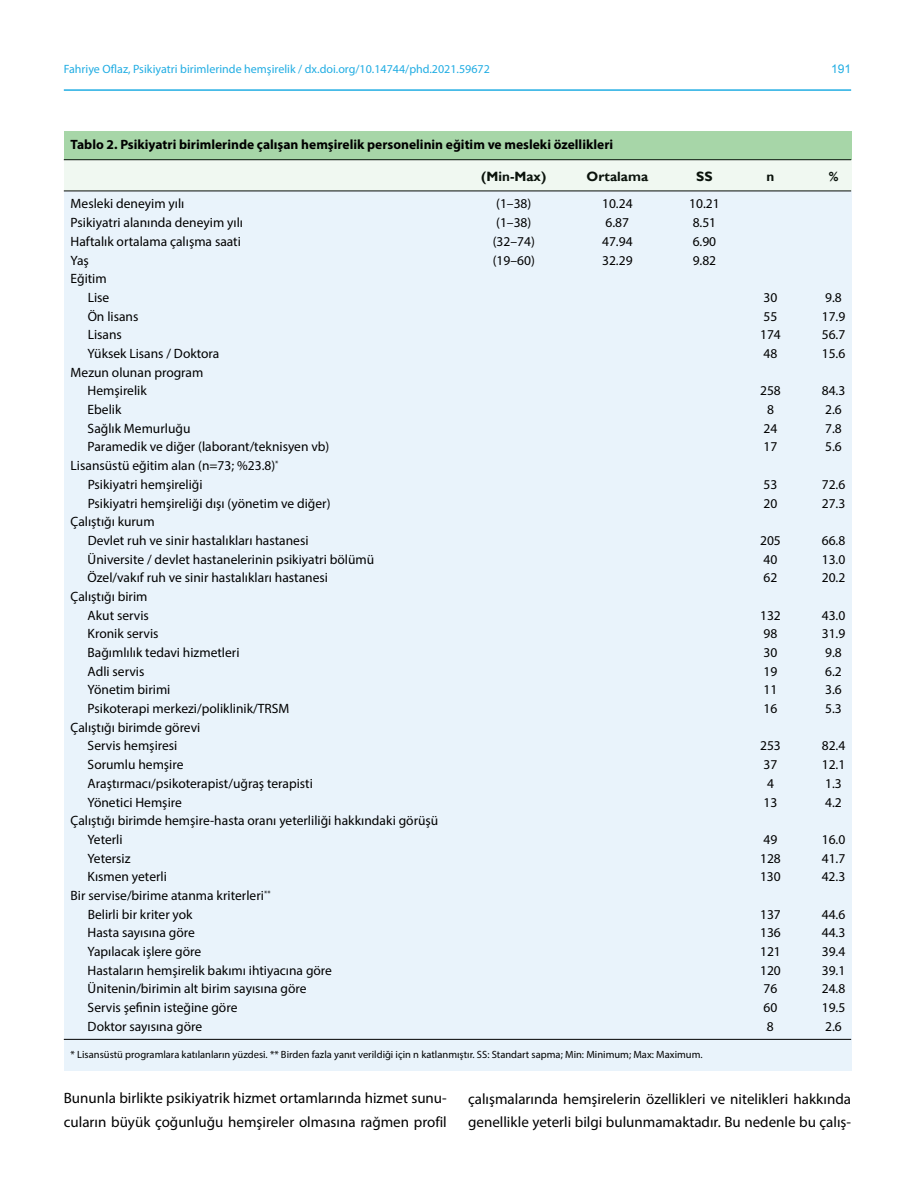
<style>
.page{position:relative;width:915px;height:1191px;background:#fff}
.page>*{position:absolute;margin:0;border:0;box-sizing:border-box;transform-origin:0 0}
.t1{font:15px/24px "Myriad Pro";color:#000}
.t2{font:13.5px/18.8px "Myriad Pro";color:#000}
.t3{font:700 13.5px "Myriad Pro";color:#000}
.t4{font:700 13.5px "Gill Sans";color:#000}
.t5{font:12px "Myriad Pro";color:#21ade3}
.t6{font:12px "Arial";color:#21ade3}
.t7{font:10.5px "Myriad Pro";color:#000}
</style>
<div class="page">
<hr style="left:64px;top:89px;width:786px;height:2px;background:#21ade3">
<div style="left:64px;top:131px;width:786px;height:28px;background:#a7d6a8"></div>
<div style="left:64px;top:191px;width:786px;height:879px;background:#e9f3fb"></div>
<hr style="left:64px;top:191px;width:786px;height:1px;background:#000">
<hr style="left:64px;top:1039px;width:786px;height:1px;background:#000">
<div style="left:64px;top:159px;width:786px;height:32px;background:#f0f8f1"></div>
<p class="t5" style="left:64px;top:61px;width:427px">Fahriye Oflaz, Psikiyatri birimlerinde hemşirelik / dx.doi.org/10.14744/phd.2021.59672</p>
<p class="t6" style="left:830px;top:60px;width:22px">191</p>
<p class="t3" style="left:71px;top:136px;width:544px">Tablo 2. Psikiyatri birimlerinde çalışan hemşirelik personelinin eğitim ve mesleki özellikleri</p>
<p class="t4" style="left:481px;top:169px;width:66px">(Min-Max)</p>
<p class="t4" style="left:586px;top:169px;width:63px">Ortalama</p>
<p class="t4" style="left:696px;top:169px;width:18px">SS</p>
<p class="t4" style="left:766px;top:169px;width:9px">n</p>
<p class="t4" style="left:828px;top:169px;width:11px">%</p>
<p class="t2" style="left:71px;top:194px;width:115px">Mesleki deneyim yılı</p>
<p class="t2" style="left:496px;top:194px;width:37px">(1–38)</p>
<p class="t2" style="left:602px;top:194px;width:32px">10.24</p>
<p class="t2" style="left:689px;top:194px;width:32px">10.21</p>
<p class="t2" style="left:71px;top:213px;width:174px">Psikiyatri alanında deneyim yılı</p>
<p class="t2" style="left:496px;top:213px;width:37px">(1–38)</p>
<p class="t2" style="left:605px;top:213px;width:25px">6.87</p>
<p class="t2" style="left:692px;top:213px;width:25px">8.51</p>
<p class="t2" style="left:71px;top:232px;width:172px">Haftalık ortalama çalışma saati</p>
<p class="t2" style="left:492px;top:232px;width:44px">(32–74)</p>
<p class="t2" style="left:602px;top:232px;width:32px">47.94</p>
<p class="t2" style="left:692px;top:232px;width:25px">6.90</p>
<p class="t2" style="left:71px;top:250px;width:20px">Yaş</p>
<p class="t2" style="left:492px;top:250px;width:44px">(19–60)</p>
<p class="t2" style="left:602px;top:250px;width:32px">32.29</p>
<p class="t2" style="left:692px;top:250px;width:25px">9.82</p>
<p class="t2" style="left:71px;top:269px;width:40px;text-align:right">Eğitim<br>Lise</p>
<p class="t2" style="left:763px;top:288px;width:15px">30</p>
<p class="t2" style="left:825px;top:288px;width:18px">9.8</p>
<p class="t2" style="left:88px;top:306px;width:52px">Ön lisans</p>
<p class="t2" style="left:763px;top:306px;width:15px">55</p>
<p class="t2" style="left:821px;top:306px;width:25px">17.9</p>
<p class="t2" style="left:88px;top:325px;width:36px">Lisans</p>
<p class="t2" style="left:759px;top:325px;width:22px">174</p>
<p class="t2" style="left:821px;top:325px;width:25px">56.7</p>
<p class="t2" style="left:88px;top:344px;width:133px">Yüksek Lisans / Doktora</p>
<p class="t2" style="left:763px;top:344px;width:15px">48</p>
<p class="t2" style="left:821px;top:344px;width:25px">15.6</p>
<p class="t2" style="left:88px;top:362px;width:117px;text-indent:-17px">Mezun olunan program<br>Hemşirelik</p>
<p class="t2" style="left:759px;top:381px;width:22px">258</p>
<p class="t2" style="left:821px;top:381px;width:25px">84.3</p>
<p class="t2" style="left:88px;top:400px;width:35px">Ebelik</p>
<p class="t2" style="left:766px;top:400px;width:8px">8</p>
<p class="t2" style="left:824px;top:400px;width:18px">2.6</p>
<p class="t2" style="left:88px;top:419px;width:104px">Sağlık Memurluğu</p>
<p class="t2" style="left:763px;top:419px;width:15px">24</p>
<p class="t2" style="left:824px;top:419px;width:18px">7.8</p>
<p class="t2" style="left:88px;top:437px;width:243px">Paramedik ve diğer (laborant/teknisyen vb)</p>
<p class="t2" style="left:763px;top:437px;width:15px">17</p>
<p class="t2" style="left:824px;top:437px;width:18px">5.6</p>
<p class="t2" style="left:88px;top:456px;width:192px;text-indent:-17px">Lisansüstü eğitim alan (n=73; %23.8)<sup>*<br></sup>Psikiyatri hemşireliği</p>
<p class="t2" style="left:763px;top:475px;width:15px">53</p>
<p class="t2" style="left:821px;top:475px;width:25px">72.6</p>
<p class="t2" style="left:88px;top:493px;width:244px">Psikiyatri hemşireliği dışı (yönetim ve diğer)</p>
<p class="t2" style="left:763px;top:493px;width:15px">20</p>
<p class="t2" style="left:821px;top:493px;width:25px">27.3</p>
<p class="t2" style="left:88px;top:512px;width:222px;text-indent:-17px">Çalıştığı kurum<br>Devlet ruh ve sinir hastalıkları hastanesi</p>
<p class="t2" style="left:759px;top:531px;width:22px">205</p>
<p class="t2" style="left:821px;top:531px;width:25px">66.8</p>
<p class="t2" style="left:88px;top:549px;width:288px">Üniversite / devlet hastanelerinin psikiyatri bölümü</p>
<p class="t2" style="left:763px;top:549px;width:15px">40</p>
<p class="t2" style="left:821px;top:549px;width:25px">13.0</p>
<p class="t2" style="left:88px;top:568px;width:242px">Özel/vakıf ruh ve sinir hastalıkları hastanesi</p>
<p class="t2" style="left:763px;top:568px;width:15px">62</p>
<p class="t2" style="left:821px;top:568px;width:25px">20.2</p>
<p class="t2" style="left:71px;top:587px;width:80px;text-align:right">Çalıştığı birim<br>Akut servis</p>
<p class="t2" style="left:759px;top:605px;width:22px">132</p>
<p class="t2" style="left:821px;top:605px;width:25px">43.0</p>
<p class="t2" style="left:88px;top:624px;width:72px">Kronik servis</p>
<p class="t2" style="left:763px;top:624px;width:15px">98</p>
<p class="t2" style="left:821px;top:624px;width:25px">31.9</p>
<p class="t2" style="left:88px;top:643px;width:153px">Bağımlılık tedavi hizmetleri</p>
<p class="t2" style="left:763px;top:643px;width:15px">30</p>
<p class="t2" style="left:824px;top:643px;width:18px">9.8</p>
<p class="t2" style="left:88px;top:661px;width:58px">Adli servis</p>
<p class="t2" style="left:763px;top:661px;width:15px">19</p>
<p class="t2" style="left:824px;top:661px;width:18px">6.2</p>
<p class="t2" style="left:88px;top:680px;width:84px">Yönetim birimi</p>
<p class="t2" style="left:763px;top:680px;width:15px">11</p>
<p class="t2" style="left:824px;top:680px;width:18px">3.6</p>
<p class="t2" style="left:88px;top:699px;width:203px">Psikoterapi merkezi/poliklinik/TRSM</p>
<p class="t2" style="left:763px;top:699px;width:15px">16</p>
<p class="t2" style="left:824px;top:699px;width:18px">5.3</p>
<p class="t2" style="left:71px;top:717px;width:131px;text-align:center">Çalıştığı birimde görevi<br>Servis hemşiresi</p>
<p class="t2" style="left:759px;top:736px;width:22px">253</p>
<p class="t2" style="left:821px;top:736px;width:25px">82.4</p>
<p class="t2" style="left:88px;top:755px;width:97px">Sorumlu hemşire</p>
<p class="t2" style="left:763px;top:755px;width:15px">37</p>
<p class="t2" style="left:821px;top:755px;width:25px">12.1</p>
<p class="t2" style="left:88px;top:773px;width:227px">Araştırmacı/psikoterapist/uğraş terapisti</p>
<p class="t2" style="left:766px;top:773px;width:8px">4</p>
<p class="t2" style="left:824px;top:773px;width:18px">1.3</p>
<p class="t2" style="left:88px;top:792px;width:96px">Yönetici Hemşire</p>
<p class="t2" style="left:763px;top:792px;width:15px">13</p>
<p class="t2" style="left:824px;top:792px;width:18px">4.2</p>
<p class="t2" style="left:88px;top:811px;width:352px;text-indent:-17px">Çalıştığı birimde hemşire-hasta oranı yeterliliği hakkındaki görüşü<br>Yeterli</p>
<p class="t2" style="left:763px;top:830px;width:15px">49</p>
<p class="t2" style="left:821px;top:830px;width:25px">16.0</p>
<p class="t2" style="left:88px;top:848px;width:44px">Yetersiz</p>
<p class="t2" style="left:759px;top:848px;width:22px">128</p>
<p class="t2" style="left:821px;top:848px;width:25px">41.7</p>
<p class="t2" style="left:88px;top:867px;width:81px">Kısmen yeterli</p>
<p class="t2" style="left:759px;top:867px;width:22px">130</p>
<p class="t2" style="left:821px;top:867px;width:25px">42.3</p>
<p class="t2" style="left:88px;top:886px;width:184px;text-indent:-17px">Bir servise/birime atanma kriterleri<sup>**<br></sup>Belirli bir kriter yok</p>
<p class="t2" style="left:759px;top:904px;width:22px">137</p>
<p class="t2" style="left:821px;top:904px;width:25px">44.6</p>
<p class="t2" style="left:88px;top:923px;width:109px">Hasta sayısına göre</p>
<p class="t2" style="left:759px;top:923px;width:22px">136</p>
<p class="t2" style="left:821px;top:923px;width:25px">44.3</p>
<p class="t2" style="left:88px;top:942px;width:115px">Yapılacak işlere göre</p>
<p class="t2" style="left:759px;top:942px;width:22px">121</p>
<p class="t2" style="left:821px;top:942px;width:25px">39.4</p>
<p class="t2" style="left:88px;top:960px;width:246px">Hastaların hemşirelik bakımı ihtiyacına göre</p>
<p class="t2" style="left:759px;top:960px;width:22px">120</p>
<p class="t2" style="left:821px;top:960px;width:25px">39.1</p>
<p class="t2" style="left:88px;top:979px;width:220px">Ünitenin/birimin alt birim sayısına göre</p>
<p class="t2" style="left:763px;top:979px;width:15px">76</p>
<p class="t2" style="left:821px;top:979px;width:25px">24.8</p>
<p class="t2" style="left:88px;top:998px;width:151px">Servis şefinin isteğine göre</p>
<p class="t2" style="left:763px;top:998px;width:15px">60</p>
<p class="t2" style="left:821px;top:998px;width:25px">19.5</p>
<p class="t2" style="left:88px;top:1016px;width:116px">Doktor sayısına göre</p>
<p class="t2" style="left:766px;top:1016px;width:8px">8</p>
<p class="t2" style="left:824px;top:1016px;width:18px">2.6</p>
<p class="t7" style="left:71px;top:1048px;width:633px">* Lisansüstü programlara katılanların yüzdesi. ** Birden fazla yanıt verildiği için n katlanmıştır. SS: Standart sapma; Min: Minimum; Max: Maximum.</p>
<p class="t1" style="left:64px;top:1085px;width:384px">Bununla birlikte psikiyatrik hizmet ortamlarında hizmet sunu&shy;cuların büyük çoğunluğu hemşireler olmasına rağmen profil</p>
<p class="t1" style="left:468px;top:1087px;width:384px;line-height:23.2px">çalışmalarında hemşirelerin özellikleri ve nitelikleri hakkında genellikle yeterli bilgi bulunmamaktadır. Bu nedenle bu çalış-</p>
</div>
